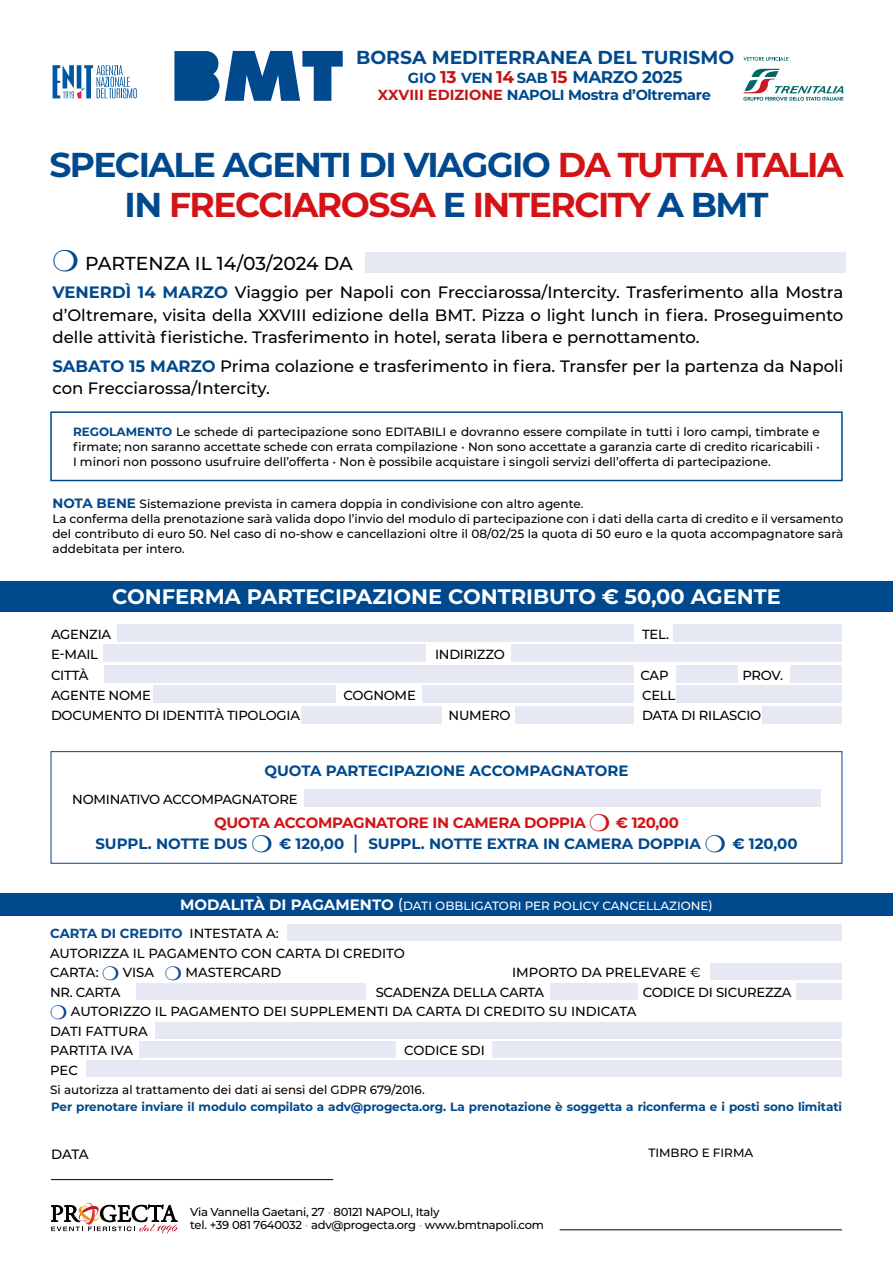
<style>
.page{position:relative;width:893px;height:1263px;background:#fff}
.page>*{position:absolute;margin:0;border:0;box-sizing:border-box;transform-origin:0 0}
.t1{font:700 34.5px/40.5px "Montserrat";letter-spacing:-.045em;color:#d51317;text-align:center}
.t2{font:700 21px "Montserrat";color:#fff}
.t3{font:700 18.75px "Montserrat";color:#00498d}
.t4{font:500 18.75px "Montserrat";color:#000}
.t5{font:500 16.5px/22.5px "Montserrat";color:#000;text-align:justify}
.t6{font:700 15px/21px "Montserrat";letter-spacing:-.01em;color:#00498d;text-align:center}
.t7{font:700 14.55px/17.1px "Montserrat";letter-spacing:-.025em;color:#00498d;text-align:center}
.t8{font:500 13.5px "Montserrat";color:#000}
.t9{font:500 13.2px/19.5px "Montserrat";color:#000}
.t10{font:500 13.2px "Montserrat";letter-spacing:-.02em;color:#000}
.t11{font:500 12px/15px "Montserrat";color:#000;text-align:justify}
.t12{font:700 12px "Montserrat";letter-spacing:-.01em;color:#00498d}
.t13{font:500 12px "Montserrat";color:#fff}
.t14{font:500 11.55px/13.8px "Montserrat";letter-spacing:-.02em;color:#000}
.s1{font-size:16.95px;color:#c51315}
.s2{font-size:16.95px}
.s3{color:#c51315}
.s4{color:#00498d}
.s5{font-weight:700;color:#00498d}
.s6{font-weight:700;font-size:13.5px;color:#00498d}
.s7{color:#d51317}
.s8{font-weight:500;font-size:19.5px}
.s9{font-weight:700;font-size:15px}
.s10{font-size:15px}
.s11{font-weight:400}
.s12{color:#c6c6c6}
</style>
<div class="page">
<hr style="left:51px;top:1179px;width:282px;height:1px;background:#000">
<hr style="left:560px;top:1229px;width:282px;height:1px;background:#000">
<svg style="left:51px;top:1202px;width:127px;height:31px"></svg>
<div style="left:0;top:893px;width:893px;height:23px;background:#00498d"></div>
<div style="left:287px;top:924px;width:555px;height:16px;background:#e6e9f4"></div>
<div style="left:136px;top:983px;width:230px;height:17px;background:#e6e9f4"></div>
<div style="left:551px;top:983px;width:87px;height:17px;background:#e6e9f4"></div>
<div style="left:797px;top:983px;width:45px;height:17px;background:#e6e9f4"></div>
<div style="left:710px;top:963px;width:132px;height:17px;background:#e6e9f4"></div>
<div style="left:156px;top:1022px;width:686px;height:17px;background:#e6e9f4"></div>
<div style="left:87px;top:1060px;width:755px;height:17px;background:#e6e9f4"></div>
<div style="left:492px;top:1041px;width:350px;height:17px;background:#e6e9f4"></div>
<div style="left:139px;top:1041px;width:256px;height:17px;background:#e6e9f4"></div>
<div style="left:51px;top:751px;width:791px;height:113px;border:1px solid #00498d"></div>
<div style="left:304px;top:790px;width:517px;height:17px;background:#e6e9f4"></div>
<div style="left:0;top:581px;width:893px;height:30px;background:#00498d"></div>
<div style="left:674px;top:624px;width:168px;height:17px;background:#e6e9f4"></div>
<div style="left:117px;top:624px;width:517px;height:17px;background:#e6e9f4"></div>
<div style="left:791px;top:665px;width:51px;height:17px;background:#e6e9f4"></div>
<div style="left:676px;top:665px;width:62px;height:17px;background:#e6e9f4"></div>
<div style="left:104px;top:665px;width:530px;height:17px;background:#e6e9f4"></div>
<div style="left:104px;top:645px;width:322px;height:17px;background:#e6e9f4"></div>
<div style="left:511px;top:645px;width:331px;height:17px;background:#e6e9f4"></div>
<div style="left:762px;top:706px;width:80px;height:17px;background:#e6e9f4"></div>
<div style="left:515px;top:706px;width:119px;height:17px;background:#e6e9f4"></div>
<div style="left:301px;top:706px;width:140px;height:17px;background:#e6e9f4"></div>
<div style="left:676px;top:686px;width:166px;height:17px;background:#e6e9f4"></div>
<div style="left:154px;top:686px;width:182px;height:17px;background:#e6e9f4"></div>
<div style="left:422px;top:686px;width:212px;height:17px;background:#e6e9f4"></div>
<div style="left:50px;top:411px;width:793px;height:70px;border:2px solid #00498d"></div>
<svg style="left:53px;top:65px;width:84px;height:33px"></svg>
<svg style="left:174px;top:51px;width:45px;height:50px;background:#115594"></svg>
<svg style="left:225px;top:51px;width:118px;height:50px"></svg>
<svg style="left:743px;top:69px;width:100px;height:32px"></svg>
<svg style="left:743px;top:57px;width:45px;height:4px"></svg>
<div style="left:366px;top:252px;width:480px;height:20px;background:#e6e9f4"></div>
<h3 class="t3" style="left:356px;top:44px;width:380px">BORSA MEDITERRANEA DEL TURISMO</h3>
<p class="t7" style="left:378px;top:69px;width:335px">GIO <span class="s1">13</span> VEN <span class="s1">14</span> SAB <span class="s1">15</span> <span class="s2">MARZO 2025<br></span><span class="s3">XXVIII EDIZIONE</span> NAPOLI Mostra d’Oltremare</p>
<h1 class="t1" style="left:49px;top:143px;width:796px"><span class="s4">SPECIALE AGENTI DI VIAGGIO</span> DA TUTTA ITALIA<br><span class="s4">IN</span> FRECCIAROSSA <span class="s4">E</span> INTERCITY <span class="s4">A BMT</span></h1>
<h3 class="t4" style="left:52px;top:250px;width:302px"><span class="s4">❍</span> PARTENZA IL 14/03/2024 DA</h3>
<p class="t5" style="left:52px;top:281px;width:792px"><span class="s5">VENERDÌ 14 MARZO</span> Viaggio per Napoli con Frecciarossa/Intercity. Trasferimento alla Mostra d’Oltremare, visita della XXVIII edizione della BMT. Pizza o light lunch in fiera. Proseguimento delle attività fieristiche. Trasferimento in hotel, serata libera e pernottamento.</p>
<h3 class="t5" style="left:52px;top:354px;width:792px"><span class="s5">SABATO 15 MARZO</span> Prima colazione e trasferimento in fiera. Transfer per la partenza da Napoli con Frecciarossa/Intercity.</h3>
<p class="t11" style="left:73px;top:423px;width:748px"><span class="s5">REGOLAMENTO</span> Le schede di partecipazione sono EDITABILI e dovranno essere compilate in tutti i loro campi, timbrate e firmate; non saranno accettate schede con errata compilazione <span class="s4">•</span> Non sono accettate a garanzia carte di credito ricaricabili <span class="s4">• </span>I minori non possono usufruire dell’offerta <span class="s4">•</span> Non è possibile acquistare i singoli servizi dell’offerta di partecipazione.</p>
<p class="t11" style="left:52px;top:496px;width:792px;text-align:left"><span class="s6">NOTA BENE</span> Sistemazione prevista in camera doppia in condivisione con altro agente.<br>La conferma della prenotazione sarà valida dopo l’invio del modulo di partecipazione con i dati della carta di credito e il versamento del contributo di euro 50. Nel caso di no-show e cancellazioni oltre il 08/02/25 la quota di 50 euro e la quota accompagnatore sarà addebitata per intero.</p>
<h2 class="t2" style="left:112px;top:581px;width:670px">CONFERMA PARTECIPAZIONE CONTRIBUTO € 50,00 AGENTE</h2>
<p class="t10" style="left:51px;top:625px;width:62px">AGENZIA</p>
<p class="t10" style="left:642px;top:625px;width:29px">TEL.</p>
<p class="t10" style="left:51px;top:646px;width:49px">E-MAIL</p>
<p class="t10" style="left:435px;top:646px;width:71px">INDIRIZZO</p>
<p class="t10" style="left:51px;top:666px;width:39px">CITTÀ</p>
<p class="t10" style="left:641px;top:666px;width:29px">CAP</p>
<p class="t10" style="left:742px;top:666px;width:42px">PROV.</p>
<p class="t10" style="left:51px;top:686px;width:102px">AGENTE NOME</p>
<p class="t10" style="left:344px;top:686px;width:74px">COGNOME</p>
<p class="t10" style="left:642px;top:686px;width:38px">CELL.</p>
<p class="t10" style="left:51px;top:706px;width:251px">DOCUMENTO DI IDENTITÀ TIPOLOGIA</p>
<p class="t10" style="left:449px;top:706px;width:63px">NUMERO</p>
<p class="t10" style="left:642px;top:706px;width:121px">DATA DI RILASCIO</p>
<p class="t6" style="left:264px;top:760px;width:366px">QUOTA PARTECIPAZIONE ACCOMPAGNATORE</p>
<p class="t10" style="left:72px;top:790px;width:227px">NOMINATIVO ACCOMPAGNATORE</p>
<p class="t6" style="left:95px;top:811px;width:704px"><span class="s7">QUOTA ACCOMPAGNATORE IN CAMERA DOPPIA</span> <span class="s7">❍ € 120,00<br></span>SUPPL. NOTTE DUS ❍ € 120,00 <span class="s8">|</span> SUPPL. NOTTE EXTRA IN CAMERA DOPPIA ❍ € 120,00</p>
<p class="t13" style="left:180px;top:898px;width:534px"><span class="s9">MODALITÀ DI PAGAMENTO</span> <span class="s10">(</span>DATI OBBLIGATORI PER POLICY CANCELLAZIONE)</p>
<p class="t9" style="left:50px;top:923px;width:356px"><span class="s5">CARTA DI CREDITO</span> INTESTATA A:<br>AUTORIZZA IL PAGAMENTO CON CARTA DI CREDITO<br>CARTA: <span class="s4">❍</span> VISA <span class="s4">❍</span> MASTERCARD</p>
<p class="t9" style="left:512px;top:962px;width:190px">IMPORTO DA PRELEVARE <span class="s11">€</span></p>
<p class="t10" style="left:50px;top:982px;width:72px">NR. CARTA</p>
<p class="t10" style="left:376px;top:982px;width:170px">SCADENZA DELLA CARTA</p>
<p class="t10" style="left:643px;top:982px;width:150px">CODICE DI SICUREZZA</p>
<p class="t9" style="left:50px;top:1001px;width:588px"><span class="s4">❍</span> AUTORIZZO IL PAGAMENTO DEI SUPPLEMENTI DA CARTA DI CREDITO SU INDICATA<br>DATI FATTURA<br>PARTITA IVA</p>
<p class="t9" style="left:404px;top:1040px;width:82px">CODICE SDI</p>
<p class="t10" style="left:50px;top:1060px;width:29px">PEC</p>
<p class="t11" style="left:50px;top:1082px;width:376px">Si autorizza al trattamento dei dati ai sensi del GDPR 679/2016.</p>
<p class="t12" style="left:51px;top:1098px;width:792px">Per prenotare inviare il modulo compilato a adv@progecta.org. La prenotazione è soggetta a riconferma e i posti sono limitati</p>
<p class="t8" style="left:51px;top:1144px;width:39px">DATA</p>
<p class="t11" style="left:648px;top:1145px;width:106px">TIMBRO E FIRMA</p>
<p class="t14" style="left:190px;top:1204px;width:355px">Via Vannella Gaetani, 27 <span class="s12">•</span> 80121 NAPOLI, Italy<br>tel. +39 081 7640032 <span class="s12">•</span> adv@progecta.org <span class="s12">•</span> www.bmtnapoli.com</p>
</div>
